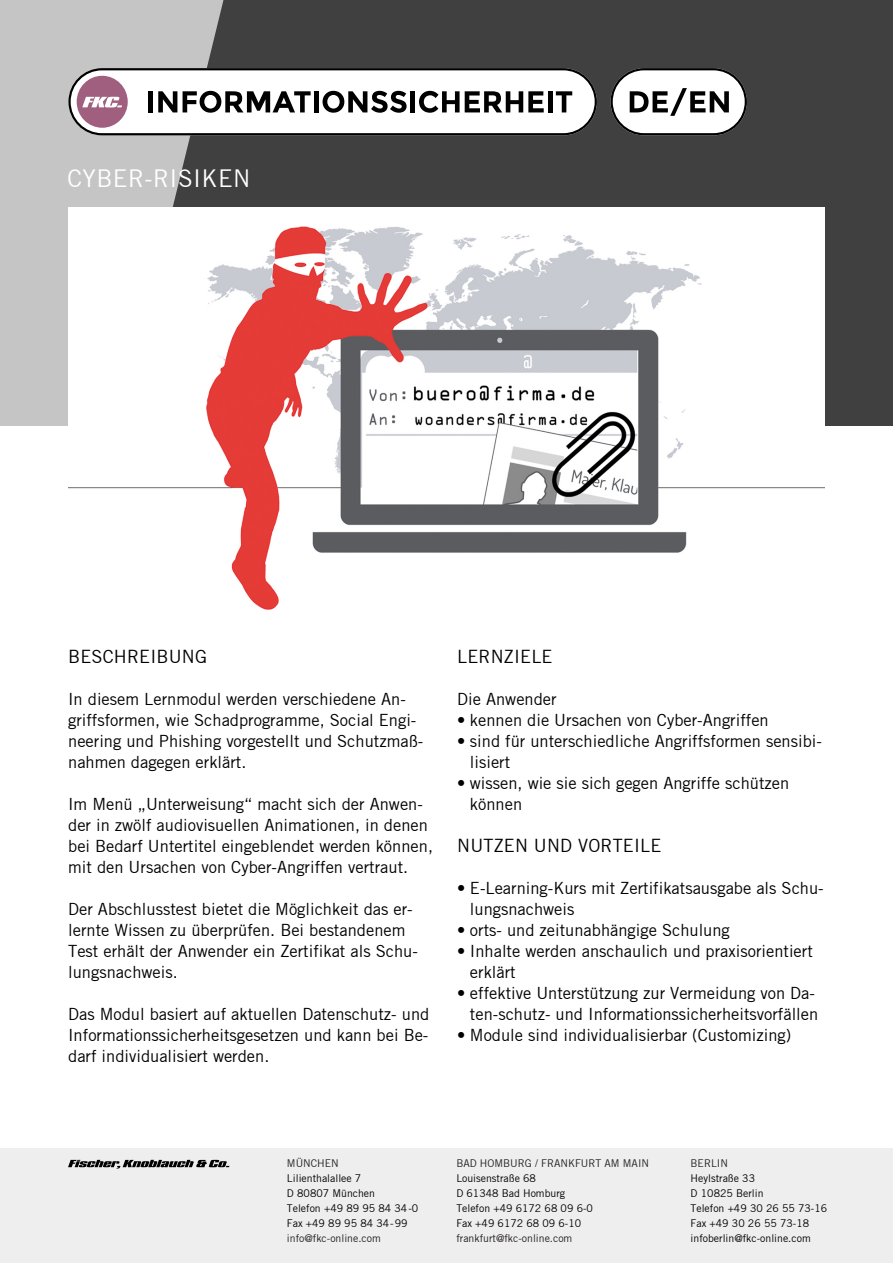
<style>
.page{position:relative;width:893px;height:1263px;background:#fff}
.page>*{position:absolute;margin:0;border:0;box-sizing:border-box;transform-origin:0 0}
.t1{font:24px "Trade Gothic";letter-spacing:.02em;color:#fff}
.t2{font:18px "Trade Gothic";letter-spacing:.01em;color:#000}
.t3{font:16.5px/21px "Trade Gothic";color:#000}
.t4{font:10.5px/15px "Trade Gothic";color:#000}
.t5{font:10.5px "Trade Gothic";color:#231f20}
</style>
<div class="page">
<div style="left:0;top:1148px;width:893px;height:115px;background:#eee"></div>
<svg style="left:68px;top:1160px;width:161px;height:8px"></svg>
<div style="left:0;top:0;width:893px;height:425px;background:#c5c5c5"></div>
<svg style="left:98px;top:0;width:795px;height:425px;background:#4d4d4d"></svg>
<img style="left:68px;top:207px;width:757px;height:403px">
<svg style="left:68px;top:68px;width:529px;height:67px;background:#c5c2c4"></svg>
<svg style="left:610px;top:68px;width:137px;height:67px;background:#b8b8b8"></svg>
<h1 class="t1" style="left:68px;top:164px;width:185px">CYBER-RISIKEN</h1>
<p class="t2" style="left:68px;top:646px;width:140px">BESCHREIBUNG</p>
<p class="t3" style="left:68px;top:688px;width:357px">In diesem Lernmodul werden verschiedene An&shy;griffsformen, wie Schadprogramme, Social Engi&shy;neering und Phishing vorgestellt und Schutzmaß&shy;nahmen dagegen erklärt.</p>
<p class="t3" style="left:68px;top:793px;width:366px">Im Menü „Unterweisung“ macht sich der Anwen&shy;der in zwölf audiovisuellen Animationen, in denen bei Bedarf Untertitel eingeblendet werden können, mit den Ursachen von Cyber-Angriffen vertraut.</p>
<p class="t3" style="left:68px;top:898px;width:351px">Der Abschlusstest bietet die Möglichkeit das er&shy;lernte Wissen zu überprüfen. Bei bestandenem Test erhält der Anwender ein Zertifikat als Schu&shy;lungsnachweis.</p>
<p class="t3" style="left:68px;top:1003px;width:363px;text-align:justify">Das Modul basiert auf aktuellen Datenschutz- und Informationssicherheitsgesetzen und kann bei Be&shy;darf individualisiert werden.</p>
<p class="t2" style="left:457px;top:646px;width:97px">LERNZIELE</p>
<p class="t3" style="left:457px;top:688px;width:101px">Die Anwender</p>
<p class="t3" style="left:457px;top:709px;width:313px">• kennen die Ursachen von Cyber-Angriffen</p>
<p class="t3" style="left:470px;top:730px;width:353px;text-indent:-13px">• sind für unterschiedliche Angriffsformen sensibi&shy;lisiert</p>
<p class="t3" style="left:470px;top:772px;width:321px;text-indent:-13px">• wissen, wie sie sich gegen Angriffe schützen können</p>
<p class="t2" style="left:457px;top:835px;width:206px">NUTZEN UND VORTEILE</p>
<p class="t3" style="left:470px;top:877px;width:355px;text-indent:-13px">• E-Learning-Kurs mit Zertifikatsausgabe als Schu&shy;lungsnachweis</p>
<p class="t3" style="left:457px;top:919px;width:274px">• orts- und zeitunabhängige Schulung</p>
<p class="t3" style="left:470px;top:940px;width:344px;text-indent:-13px">• Inhalte werden anschaulich und praxisorientiert erklärt</p>
<p class="t3" style="left:457px;top:982px;width:363px;text-align:right">• effektive Unterstützung zur Vermeidung von Da&shy;ten-schutz- und Informationssicherheitsvorfällen</p>
<p class="t3" style="left:457px;top:1024px;width:336px">• Module sind individualisierbar (Customizing)</p>
<p class="t5" style="left:287px;top:1157px;width:53px">MÜNCHEN</p>
<p class="t4" style="left:287px;top:1171px;width:133px">Lilienthalallee 7<br>D 80807 München<br>Telefon +49 89 95 84 34-0<br>Fax +49 89 95 84 34-99</p>
<p class="t5" style="left:287px;top:1232px;width:95px">info@fkc-online.com</p>
<p class="t5" style="left:456px;top:1157px;width:194px">BAD HOMBURG / FRANKFURT AM MAIN</p>
<p class="t4" style="left:456px;top:1171px;width:138px">Louisenstraße 68<br>D 61348 Bad Homburg<br>Telefon +49 6172 68 09 6-0<br>Fax +49 6172 68 09 6-10</p>
<p class="t5" style="left:456px;top:1232px;width:118px">frankfurt@fkc-online.com</p>
<p class="t5" style="left:691px;top:1157px;width:39px">BERLIN</p>
<p class="t4" style="left:691px;top:1171px;width:138px">Heylstraße 33<br>D 10825 Berlin<br>Telefon +49 30 26 55 73-16<br>Fax +49 30 26 55 73-18 infoberlin@fkc-online.com</p>
</div>
